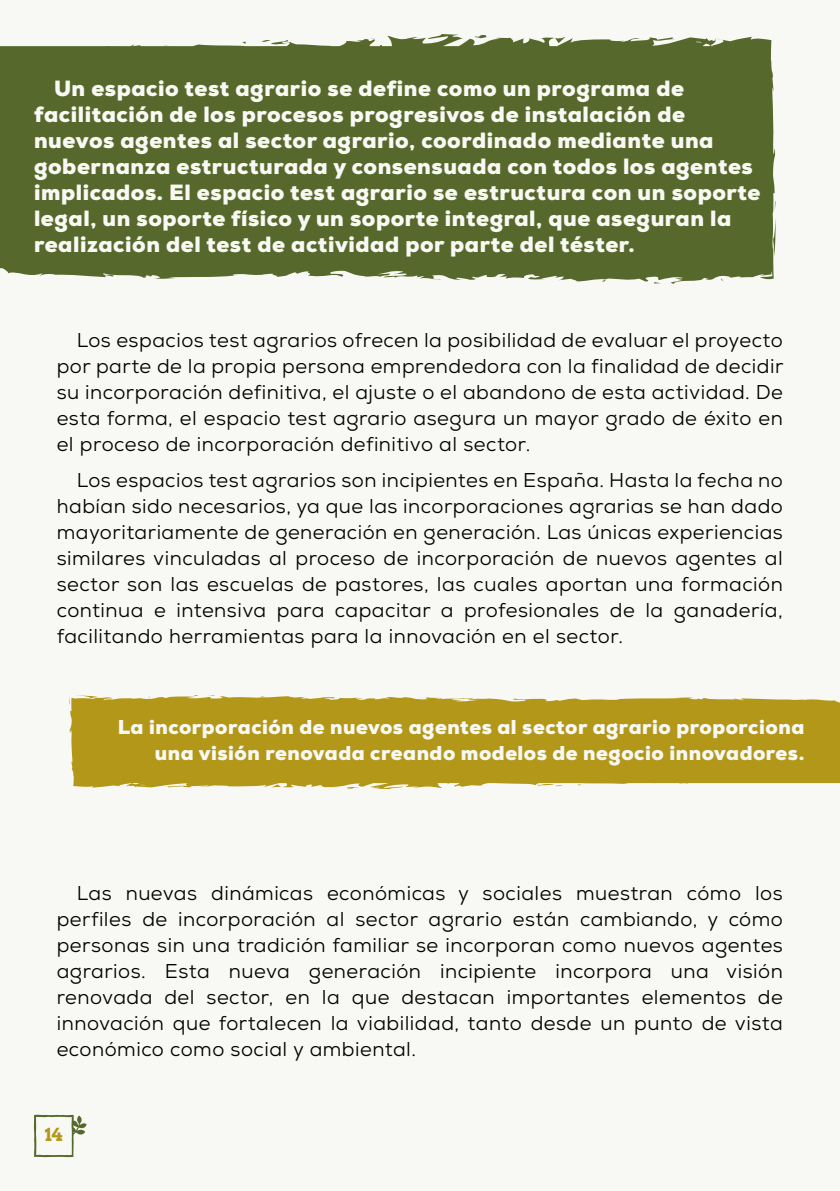
<style>
.page{position:relative;width:840px;height:1191px;background:#fff}
.page>*{position:absolute;margin:0;border:0;box-sizing:border-box;transform-origin:0 0}
.t1{font:900 22px/26px "Nexa";letter-spacing:.025em;color:#f8f8f4}
.t2{font:20px/26px "Nexa";letter-spacing:.025em;color:#000;text-align:justify}
.t3{font:900 20px/26px "Nexa";letter-spacing:.025em;color:#f8f8f4;text-align:right}
.t4{font:700 18px "Arvo";color:#b29719}
</style>
<div class="page">
<div style="left:0;top:0;width:839px;height:1191px;background:#f8f8f4"></div>
<svg style="left:70px;top:695px;width:769px;height:94px;background:#b89f2b"></svg>
<svg style="left:259px;top:696px;width:6px;height:2px"></svg>
<svg style="left:549px;top:785px;width:17px;height:1px"></svg>
<svg style="left:345px;top:786px;width:15px;height:3px"></svg>
<svg style="left:142px;top:696px;width:8px;height:3px"></svg>
<svg style="left:0;top:34px;width:775px;height:250px;background:#607138"></svg>
<svg style="left:714px;top:38px;width:6px;height:2px"></svg>
<svg style="left:601px;top:279px;width:6px;height:2px"></svg>
<svg style="left:257px;top:40px;width:19px;height:2px"></svg>
<svg style="left:472px;top:34px;width:16px;height:5px"></svg>
<svg style="left:720px;top:278px;width:8px;height:2px"></svg>
<svg style="left:653px;top:280px;width:9px;height:3px"></svg>
<svg style="left:33px;top:1114px;width:54px;height:44px"></svg>
<p class="t1" style="left:34px;top:76px;width:727px;text-indent:20px">Un espacio test agrario se define como un programa de facilitación de los procesos progresivos de instalación de nuevos agentes al sector agrario, coordinado mediante una gobernanza estructurada y consensuada con todos los agentes implicados. El espacio test agrario se estructura con un soporte legal, un soporte físico y un soporte integral, que aseguran la realización del test de actividad por parte del téster.</p>
<p class="t2" style="left:57px;top:327px;width:727px;text-indent:20px">Los espacios test agrarios ofrecen la posibilidad de evaluar el proyecto por parte de la propia persona emprendedora con la finalidad de decidir su incorporación definitiva, el ajuste o el abandono de esta actividad. De esta forma, el espacio test agrario asegura un mayor grado de éxito en el proceso de incorporación definitivo al sector.</p>
<p class="t2" style="left:57px;top:467px;width:727px;text-indent:20px">Los espacios test agrarios son incipientes en España. Hasta la fecha no habían sido necesarios, ya que las incorporaciones agrarias se han dado mayoritariamente de generación en generación. Las únicas experiencias similares vinculadas al proceso de incorporación de nuevos agentes al sector son las escuelas de pastores, las cuales aportan una formación continua e intensiva para capacitar a profesionales de la ganadería, facilitando herramientas para la innovación en el sector.</p>
<p class="t3" style="left:118px;top:714px;width:687px">La incorporación de nuevos agentes al sector agrario proporciona una visión renovada creando modelos de negocio innovadores.</p>
<p class="t2" style="left:57px;top:880px;width:727px;text-indent:20px">Las nuevas dinámicas económicas y sociales muestran cómo los perfiles de incorporación al sector agrario están cambiando, y cómo personas sin una tradición familiar se incorporan como nuevos agentes agrarios. Esta nueva generación incipiente incorpora una visión renovada del sector, en la que destacan importantes elementos de innovación que fortalecen la viabilidad, tanto desde un punto de vista económico como social y ambiental.</p>
<p class="t4" style="left:45px;top:1124px;width:19px">14</p>
</div>
